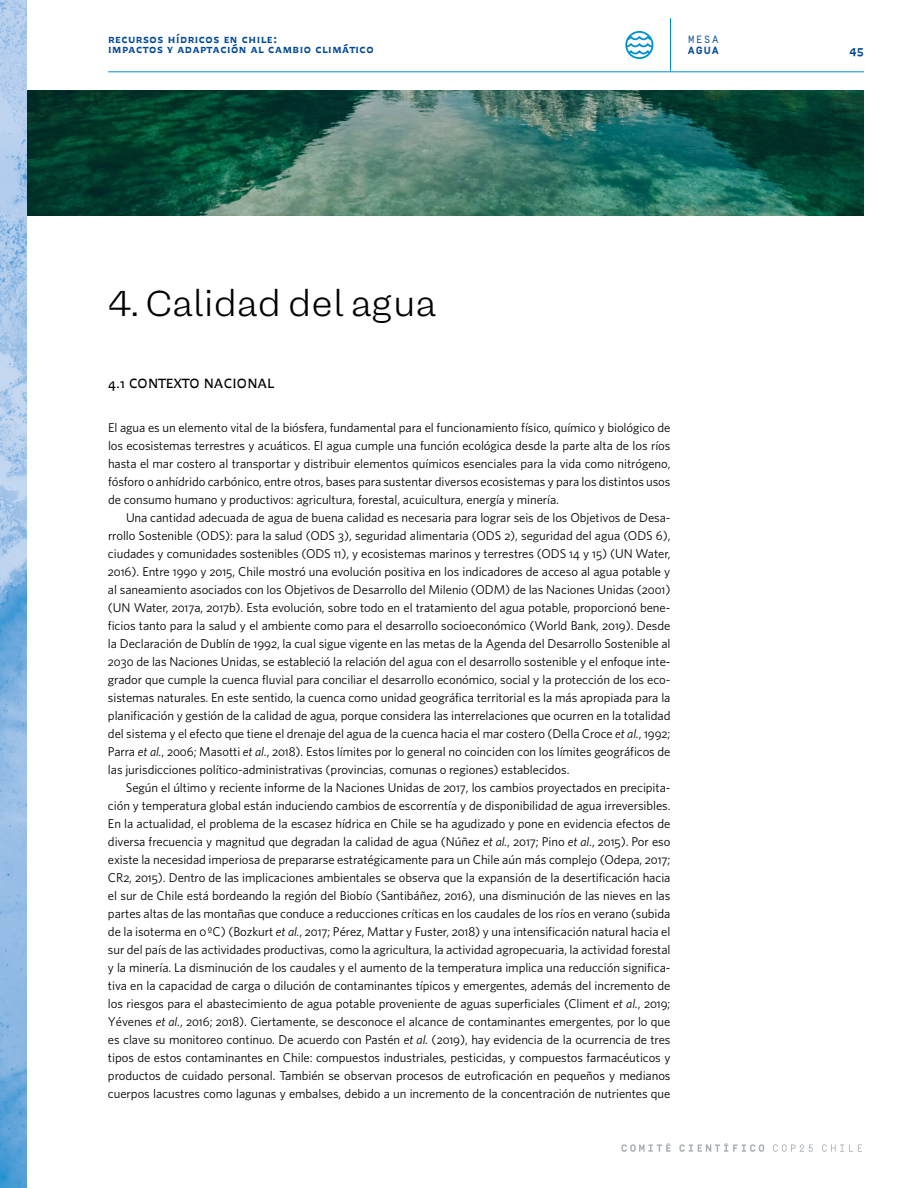
<style>
.page{position:relative;width:918px;height:1188px;background:#fff}
.page>*{position:absolute;margin:0;border:0;box-sizing:border-box;transform-origin:0 0}
.t1{font:300 36px "Mena Grotesk";letter-spacing:-.005em;color:#000}
.t2{font:13.5px "Chercan Std Morena";letter-spacing:.015em;color:#000}
.t3{font:12.75px/18px "Whitney";letter-spacing:-.005em;color:#000;text-align:justify}
.t4{font:12px/10.5px "Chercan Negra";letter-spacing:.04em;color:#024995}
.t5{font:10.5px "Simplon BP Mono";color:#024995}
.t6{font:700 10.5px "Simplon BP Mono";color:#024995}
.s1{font-family:"Whitney Book SC"}
.s2{font-style:italic}
</style>
<div class="page">
<img style="left:0;top:0;width:27px;height:1188px">
<hr style="left:108px;top:72px;width:756px;height:1px;background:#008fcf">
<svg style="left:622px;top:1143px;width:49px;height:9px"></svg>
<svg style="left:679px;top:1143px;width:85px;height:9px"></svg>
<svg style="left:773px;top:1144px;width:40px;height:8px"></svg>
<svg style="left:822px;top:1144px;width:40px;height:8px"></svg>
<svg style="left:626px;top:37px;width:28px;height:19px"></svg>
<div style="left:625px;top:31px;width:28px;height:28px;border:2px solid #008fcf;border-radius:50%"></div>
<hr style="left:670px;top:18px;width:1px;height:54px;background:#008fcf">
<img style="left:27px;top:90px;width:837px;height:126px">
<p class="t4" style="left:108px;top:33px;width:267px">Recursos hídricos en Chile:<br>Impactos y adaptación al cambio climático</p>
<p class="t5" style="left:688px;top:33px;width:32px">MESA</p>
<p class="t6" style="left:688px;top:43px;width:32px">AGUA</p>
<h1 class="t1" style="left:108px;top:279px;width:330px">4. Calidad del agua</h1>
<p class="t2" style="left:108px;top:373px;width:168px">4.1 CONTEXTO NACIONAL</p>
<p class="t3" style="left:108px;top:418px;width:564px">El agua es un elemento vital de la biósfera, fundamental para el funcionamiento físico, químico y biológico de los ecosistemas terrestres y acuáticos. El agua cumple una función ecológica desde la parte alta de los ríos hasta el mar costero al transportar y distribuir elementos químicos esenciales para la vida como nitrógeno, fósforo o anhídrido carbónico, entre otros, bases para sustentar diversos ecosistemas y para los distintos usos de consumo humano y productivos: agricultura, forestal, acuicultura, energía y minería.</p>
<p class="t3" style="left:108px;top:508px;width:564px;text-indent:18px">Una cantidad adecuada de agua de buena calidad es necesaria para lograr seis de los Objetivos de Desa&shy;rrollo Sostenible (ODS): para la salud (ODS <span class="s1">3</span>), seguridad alimentaria (ODS <span class="s1">2</span>), seguridad del agua (ODS <span class="s1">6</span>), ciudades y comunidades sostenibles (ODS <span class="s1">11</span>), y ecosistemas marinos y terrestres (ODS <span class="s1">14</span> y <span class="s1">15</span>) (UN Water, <span class="s1">2016</span>). Entre <span class="s1">1990</span> y <span class="s1">2015</span>, Chile mostró una evolución positiva en los indicadores de acceso al agua potable y al saneamiento asociados con los Objetivos de Desarrollo del Milenio (ODM) de las Naciones Unidas (<span class="s1">2001</span>) (UN Water, <span class="s1">2017</span>a, <span class="s1">2017</span>b). Esta evolución, sobre todo en el tratamiento del agua potable, proporcionó bene&shy;ficios tanto para la salud y el ambiente como para el desarrollo socioeconómico (World Bank, <span class="s1">2019</span>). Desde la Declaración de Dublín de <span class="s1">1992</span>, la cual sigue vigente en las metas de la Agenda del Desarrollo Sostenible al <span class="s1">2030</span> de las Naciones Unidas, se estableció la relación del agua con el desarrollo sostenible y el enfoque inte&shy;grador que cumple la cuenca fluvial para conciliar el desarrollo económico, social y la protección de los eco&shy;sistemas naturales. En este sentido, la cuenca como unidad geográfica territorial es la más apropiada para la planificación y gestión de la calidad de agua, porque considera las interrelaciones que ocurren en la totalidad del sistema y el efecto que tiene el drenaje del agua de la cuenca hacia el mar costero (Della Croce <span class="s2">et al.</span>, <span class="s1">1992</span>; Parra <span class="s2">et al.</span>, <span class="s1">2006</span>; Masotti <span class="s2">et al.</span>, <span class="s1">2018</span>). Estos límites por lo general no coinciden con los límites geográficos de las jurisdicciones político-administrativas (provincias, comunas o regiones) establecidos.</p>
<p class="t3" style="left:108px;top:778px;width:564px;text-indent:18px">Según el último y reciente informe de la Naciones Unidas de <span class="s1">2017</span>, los cambios proyectados en precipita&shy;ción y temperatura global están induciendo cambios de escorrentía y de disponibilidad de agua irreversibles.<br>En la actualidad, el problema de la escasez hídrica en Chile se ha agudizado y pone en evidencia efectos de diversa frecuencia y magnitud que degradan la calidad de agua (Núñez <span class="s2">et al.</span>, <span class="s1">2017</span>; Pino <span class="s2">et al.</span>, <span class="s1">2015</span>). Por eso existe la necesidad imperiosa de prepararse estratégicamente para un Chile aún más complejo (Odepa, <span class="s1">2017</span>; CR<span class="s1">2</span>, <span class="s1">2015</span>). Dentro de las implicaciones ambientales se observa que la expansión de la desertificación hacia el sur de Chile está bordeando la región del Biobío (Santibáñez, <span class="s1">2016</span>), una disminución de las nieves en las partes altas de las montañas que conduce a reducciones críticas en los caudales de los ríos en verano (subida de la isoterma en <span class="s1">0</span> ºC) (Bozkurt <span class="s2">et al.</span>, <span class="s1">2017</span>; Pérez, Mattar y Fuster, <span class="s1">2018</span>) y una intensificación natural hacia el sur del país de las actividades productivas, como la agricultura, la actividad agropecuaria, la actividad forestal y la minería. La disminución de los caudales y el aumento de la temperatura implica una reducción significa&shy;tiva en la capacidad de carga o dilución de contaminantes típicos y emergentes, además del incremento de los riesgos para el abastecimiento de agua potable proveniente de aguas superficiales (Climent <span class="s2">et al.</span>, <span class="s1">2019</span>; Yévenes <span class="s2">et al.</span>, <span class="s1">2016</span>; <span class="s1">2018</span>). Ciertamente, se desconoce el alcance de contaminantes emergentes, por lo que es clave su monitoreo continuo. De acuerdo con Pastén <span class="s2">et al.</span> (<span class="s1">2019</span>), hay evidencia de la ocurrencia de tres tipos de estos contaminantes en Chile: compuestos industriales, pesticidas, y compuestos farmacéuticos y productos de cuidado personal. También se observan procesos de eutroficación en pequeños y medianos cuerpos lacustres como lagunas y embalses, debido a un incremento de la concentración de nutrientes que</p>
<p class="t4" style="left:850px;top:44px;width:16px">45</p>
</div>
